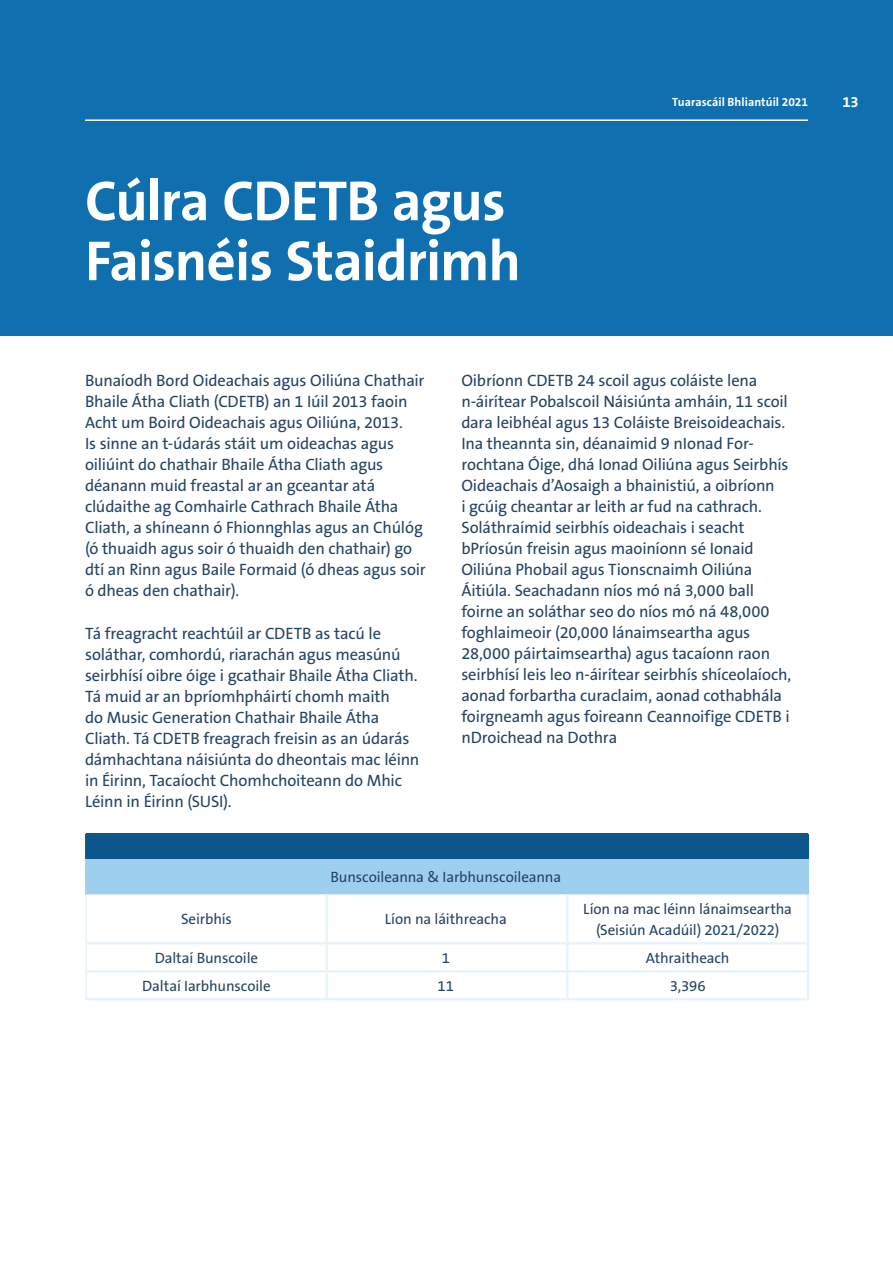
<style>
.page{position:relative;width:893px;height:1263px;background:#fff}
.page>*{position:absolute;margin:0;border:0;box-sizing:border-box;transform-origin:0 0}
.Heading_1_-_Chapter{font:700 57px/60px "The Sans B7";letter-spacing:-.02em;color:#fff}
.Body_Bullets{font:16.5px/21px "The Sans B5 Plain";letter-spacing:-.015em;color:#244364}
.Table_Text{font:15px/21px "The Sans B5 Plain";letter-spacing:-.01em;color:#244364;text-align:center}
.t1{font:700 15px "The Sans B7";color:#fff}
.t2{font:700 12px "The Sans B7";letter-spacing:.005em;color:#fff}
</style>
<div class="page">
<div style="left:0;top:0;width:893px;height:336px;background:#1070af"></div>
<div style="left:86px;top:834px;width:722px;height:25px;background:#0b578b"></div>
<div style="left:86px;top:859px;width:722px;height:35px;background:#9fcfef"></div>
<svg style="left:87px;top:894px;width:720px;height:104px"></svg>
<hr style="left:326px;top:944px;width:2px;height:26px;background:#e7f3fb">
<hr style="left:566px;top:944px;width:2px;height:26px;background:#e7f3fb">
<hr style="left:87px;top:970px;width:240px;height:2px;background:#e7f3fb">
<hr style="left:85px;top:998px;width:242px;height:2px;background:#e7f3fb">
<hr style="left:327px;top:970px;width:240px;height:2px;background:#e7f3fb">
<hr style="left:327px;top:998px;width:240px;height:2px;background:#e7f3fb">
<hr style="left:326px;top:972px;width:2px;height:26px;background:#e7f3fb">
<hr style="left:567px;top:970px;width:240px;height:2px;background:#e7f3fb">
<hr style="left:567px;top:998px;width:242px;height:2px;background:#e7f3fb">
<hr style="left:566px;top:972px;width:2px;height:26px;background:#e7f3fb">
<hr style="left:87px;top:942px;width:240px;height:2px;background:#e7f3fb">
<hr style="left:326px;top:894px;width:2px;height:48px;background:#e7f3fb">
<hr style="left:327px;top:942px;width:240px;height:2px;background:#e7f3fb">
<hr style="left:566px;top:894px;width:2px;height:48px;background:#e7f3fb">
<hr style="left:567px;top:942px;width:240px;height:2px;background:#e7f3fb">
<hr style="left:85px;top:894px;width:2px;height:49px;background:#e7f3fb">
<hr style="left:85px;top:943px;width:2px;height:28px;background:#e7f3fb">
<hr style="left:85px;top:971px;width:2px;height:27px;background:#e7f3fb">
<hr style="left:807px;top:894px;width:2px;height:49px;background:#e7f3fb">
<hr style="left:807px;top:943px;width:2px;height:28px;background:#e7f3fb">
<hr style="left:807px;top:971px;width:2px;height:27px;background:#e7f3fb">
<hr style="left:85px;top:834px;width:2px;height:25px;background:#0b578b">
<hr style="left:807px;top:834px;width:2px;height:25px;background:#0b578b">
<hr style="left:85px;top:859px;width:2px;height:35px;background:#9fcfef">
<hr style="left:807px;top:859px;width:2px;height:35px;background:#9fcfef">
<hr style="left:85px;top:119px;width:723px;height:2px;background:#fff">
<p class="Heading_1_-_Chapter" style="left:85px;top:173px;width:437px">Cúlra CDETB agus<br>Faisnéis Staidrimh</p>
<p class="t2" style="left:672px;top:96px;width:137px">Tuarascáil Bhliantúil 2021</p>
<p class="t1" style="left:842px;top:94px;width:18px">13</p>
<p class="Body_Bullets" style="left:85px;top:371px;width:342px">Bunaíodh Bord Oideachais agus Oiliúna Chathair Bhaile Átha Cliath (CDETB) an 1 Iúil 2013 faoin Acht um Boird Oideachais agus Oiliúna, 2013.<br>Is sinne an t-údarás stáit um oideachas agus oiliúint do chathair Bhaile Átha Cliath agus déanann muid freastal ar an gceantar atá clúdaithe ag Comhairle Cathrach Bhaile Átha Cliath, a shíneann ó Fhionnghlas agus an Chúlóg (ó thuaidh agus soir ó thuaidh den chathair) go dtí an Rinn agus Baile Formaid (ó dheas agus soir ó dheas den chathair).</p>
<p class="Body_Bullets" style="left:85px;top:623px;width:336px">Tá freagracht reachtúil ar CDETB as tacú le soláthar, comhordú, riarachán agus measúnú seirbhísí oibre óige i gcathair Bhaile Átha Cliath.<br>Tá muid ar an bpríomhpháirtí chomh maith<br>do Music Generation Chathair Bhaile Átha Cliath. Tá CDETB freagrach freisin as an údarás dámhachtana náisiúnta do dheontais mac léinn in Éirinn, Tacaíocht Chomhchoiteann do Mhic Léinn in Éirinn (SUSI).</p>
<p class="Body_Bullets" style="left:461px;top:371px;width:331px">Oibríonn CDETB 24 scoil agus coláiste lena n-áirítear Pobalscoil Náisiúnta amháin, 11 scoil dara leibhéal agus 13 Coláiste Breisoideachais.<br>Ina theannta sin, déanaimid 9 nIonad For&shy;rochtana Óige, dhá Ionad Oiliúna agus Seirbhís Oideachais d’Aosaigh a bhainistiú, a oibríonn<br>i gcúig cheantar ar leith ar fud na cathrach.<br>Soláthraímid seirbhís oideachais i seacht bPríosún freisin agus maoiníonn sé Ionaid Oiliúna Phobail agus Tionscnaimh Oiliúna Áitiúla. Seachadann níos mó ná 3,000 ball foirne an soláthar seo do níos mó ná 48,000 foghlaimeoir (20,000 lánaimseartha agus 28,000 páirtaimseartha) agus tacaíonn raon seirbhísí leis leo n-áirítear seirbhís shíceolaíoch, aonad forbartha curaclaim, aonad cothabhála foirgneamh agus foireann Ceannoifige CDETB i nDroichead na Dothra</p>
<p class="Table_Text" style="left:330px;top:867px;width:232px">Bunscoileanna &amp; Iarbhunscoileanna</p>
<p class="Table_Text" style="left:181px;top:909px;width:52px">Seirbhís</p>
<p class="Table_Text" style="left:385px;top:909px;width:124px">Líon na láithreacha</p>
<p class="Table_Text" style="left:583px;top:899px;width:210px">Líon na mac léinn lánaimseartha (Seisiún Acadúil) 2021/2022)</p>
<p class="Table_Text" style="left:155px;top:948px;width:105px">Daltaí Bunscoile</p>
<p class="Table_Text" style="left:442px;top:948px;width:10px">1</p>
<p class="Table_Text" style="left:646px;top:948px;width:85px">Athraitheach</p>
<p class="Table_Text" style="left:142px;top:976px;width:130px">Daltaí Iarbhunscoile</p>
<p class="Table_Text" style="left:438px;top:976px;width:18px">11</p>
<p class="Table_Text" style="left:670px;top:976px;width:37px">3,396</p>
</div>
